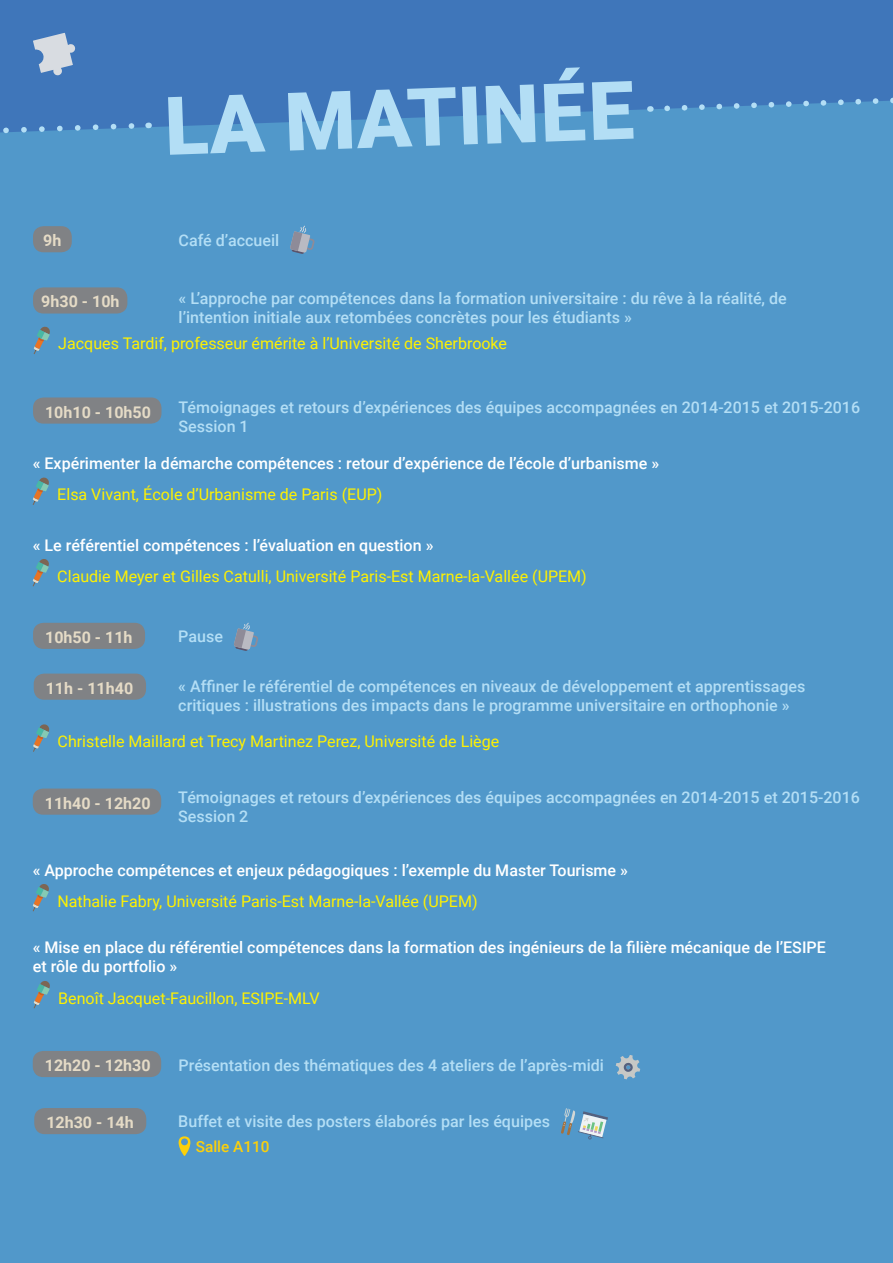
<style>
.page{position:relative;width:893px;height:1263px;background:#5198ca}
.page>*{position:absolute;margin:0;border:0;box-sizing:border-box;transform-origin:0 0}
.t1{font:900 81px "Roboto";color:#b3def5}
.t2{font:500 16.05px/19.2px "Roboto";color:#b3def5}
.t3{font:16.05px "Roboto";color:#fff101}
.t4{font:500 16.05px/19.2px "Roboto";color:#fff}
.t5{font:700 16.05px "Roboto";color:#e5dbc6}
.t6{font:500 15.3px "Roboto";color:#fcd00a}
</style>
<div class="page">
<svg style="left:0;top:0;width:893px;height:128px;background:#4078bb"></svg>
<div style="left:33px;top:226px;width:39px;height:26px;background:#808285;border-radius:10px"></div>
<div style="left:33px;top:287px;width:94px;height:27px;background:#808285;border-radius:10px"></div>
<svg style="left:34px;top:326px;width:16px;height:28px"></svg>
<div style="left:33px;top:397px;width:128px;height:27px;background:#808285;border-radius:10px"></div>
<svg style="left:33px;top:477px;width:16px;height:28px"></svg>
<div style="left:34px;top:1108px;width:112px;height:26px;background:#808285;border-radius:10px"></div>
<svg style="left:33px;top:33px;width:42px;height:42px;background:#9fb6d2"></svg>
<svg style="left:33px;top:559px;width:16px;height:27px"></svg>
<svg style="left:33px;top:884px;width:16px;height:27px"></svg>
<svg style="left:34px;top:981px;width:16px;height:27px"></svg>
<svg style="left:33px;top:724px;width:17px;height:28px"></svg>
<div style="left:33px;top:623px;width:112px;height:26px;background:#808285;border-radius:10px"></div>
<div style="left:33px;top:1051px;width:128px;height:26px;background:#808285;border-radius:10px"></div>
<svg style="left:0;top:120px;width:149px;height:13px"></svg>
<svg style="left:661px;top:90px;width:232px;height:24px"></svg>
<svg style="left:290px;top:226px;width:25px;height:28px"></svg>
<svg style="left:234px;top:623px;width:24px;height:28px"></svg>
<svg style="left:561px;top:1108px;width:47px;height:32px"></svg>
<div style="left:34px;top:674px;width:112px;height:26px;background:#808285;border-radius:10px"></div>
<div style="left:33px;top:788px;width:128px;height:27px;background:#808285;border-radius:10px"></div>
<svg style="left:616px;top:1055px;width:24px;height:24px"></svg>
<svg style="left:178px;top:1136px;width:12px;height:20px"></svg>
<h1 class="t1" style="left:163px;top:69px;width:471px;rotate:-2deg">LA MATINÉE</h1>
<p class="t5" style="left:43px;top:229px;width:20px">9h</p>
<p class="t2" style="left:179px;top:230px;width:102px">Café d’accueil</p>
<p class="t5" style="left:41px;top:290px;width:80px">9h30 - 10h</p>
<p class="t2" style="left:179px;top:288px;width:610px">« L’approche par compétences dans la formation universitaire : du rêve à la réalité, de l’intention initiale aux retombées concrètes pour les étudiants »</p>
<p class="t3" style="left:58px;top:332px;width:450px">Jacques Tardif, professeur émérite à l’Université de Sherbrooke</p>
<p class="t5" style="left:45px;top:401px;width:107px">10h10 - 10h50</p>
<p class="t2" style="left:179px;top:397px;width:683px">Témoignages et retours d’expériences des équipes accompagnées en 2014-2015 et 2015-2016<br>Session 1</p>
<p class="t4" style="left:33px;top:453px;width:628px">« Expérimenter la démarche compétences : retour d’expérience de l’école d’urbanisme »</p>
<p class="t3" style="left:57px;top:483px;width:327px">Elsa Vivant, École d’Urbanisme de Paris (EUP)</p>
<p class="t4" style="left:33px;top:535px;width:402px">« Le référentiel compétences : l’évaluation en question »</p>
<p class="t3" style="left:57px;top:565px;width:531px">Claudie Meyer et Gilles Catulli, Université Paris-Est Marne-la-Vallée (UPEM)</p>
<p class="t5" style="left:45px;top:626px;width:89px">10h50 - 11h</p>
<p class="t2" style="left:178px;top:626px;width:46px">Pause</p>
<p class="t5" style="left:46px;top:677px;width:89px">11h - 11h40</p>
<p class="t2" style="left:178px;top:676px;width:629px">« Affiner le référentiel de compétences en niveaux de développement et apprentissages critiques : illustrations des impacts dans le programme universitaire en orthophonie »</p>
<p class="t3" style="left:58px;top:730px;width:443px">Christelle Maillard et Trecy Martinez Perez, Université de Liège</p>
<p class="t5" style="left:45px;top:792px;width:107px">11h40 - 12h20</p>
<p class="t2" style="left:178px;top:787px;width:683px">Témoignages et retours d’expériences des équipes accompagnées en 2014-2015 et 2015-2016<br>Session 2</p>
<p class="t4" style="left:33px;top:860px;width:597px">« Approche compétences et enjeux pédagogiques : l’exemple du Master Tourisme »</p>
<p class="t3" style="left:57px;top:890px;width:422px">Nathalie Fabry, Université Paris-Est Marne-la-Vallée (UPEM)</p>
<p class="t4" style="left:33px;top:937px;width:795px">« Mise en place du référentiel compétences dans la formation des ingénieurs de la filière mécanique de l’ESIPE et rôle du portfolio »</p>
<p class="t3" style="left:58px;top:987px;width:263px">Benoît Jacquet-Faucillon, ESIPE-MLV</p>
<p class="t5" style="left:45px;top:1054px;width:107px">12h20 - 12h30</p>
<p class="t2" style="left:179px;top:1055px;width:427px">Présentation des thématiques des 4 ateliers de l’après-midi</p>
<p class="t5" style="left:46px;top:1111px;width:89px">12h30 - 14h</p>
<p class="t2" style="left:178px;top:1111px;width:373px">Buffet et visite des posters élaborés par les équipes</p>
<p class="t6" style="left:196px;top:1136px;width:75px">Salle A110</p>
</div>
